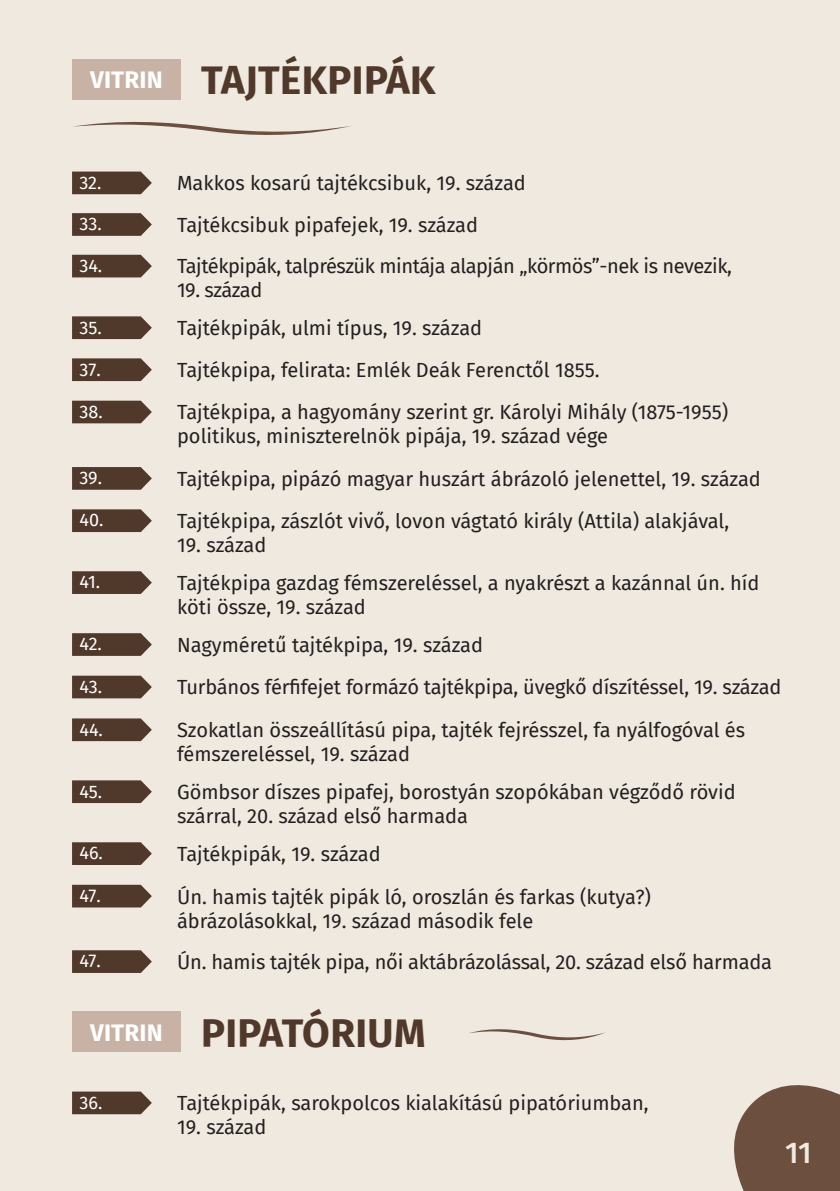
<style>
.page{position:relative;width:840px;height:1191px;background:#fff}
.page>*{position:absolute;margin:0;border:0;box-sizing:border-box;transform-origin:0 0}
.t1{font:700 40px "Fira Sans";letter-spacing:.01em;color:#50382b}
.t2{font:500 30px "Fira Sans";color:#efe9df}
.t3{font:700 24px "Fira Sans";letter-spacing:.01em;color:#fff}
.t4{font:20px/24px "Fira Sans";color:#231f20}
.t5{font:20px "Fira Sans";letter-spacing:-.02em;color:#231f20}
.t6{font:18px "Fira Sans";letter-spacing:-.005em;color:#fff}
</style>
<div class="page">
<div style="left:0;top:0;width:839px;height:1191px;background:#efe9df"></div>
<svg style="left:73px;top:121px;width:278px;height:14px"></svg>
<svg style="left:72px;top:171px;width:80px;height:23px;background:#5e483b"></svg>
<svg style="left:72px;top:213px;width:80px;height:23px;background:#5d463a"></svg>
<svg style="left:72px;top:255px;width:80px;height:22px;background:#5b4437"></svg>
<svg style="left:72px;top:316px;width:80px;height:23px;background:#5d473a"></svg>
<svg style="left:72px;top:358px;width:80px;height:23px;background:#5d473a"></svg>
<svg style="left:72px;top:401px;width:80px;height:22px;background:#5b4437"></svg>
<svg style="left:72px;top:467px;width:80px;height:23px;background:#5d463a"></svg>
<svg style="left:72px;top:509px;width:80px;height:23px;background:#5d473a"></svg>
<svg style="left:72px;top:571px;width:80px;height:23px;background:#5d463a"></svg>
<svg style="left:72px;top:633px;width:80px;height:23px;background:#5d463a"></svg>
<svg style="left:72px;top:675px;width:80px;height:23px;background:#5f493c"></svg>
<svg style="left:72px;top:718px;width:80px;height:23px;background:#5e473b"></svg>
<svg style="left:72px;top:780px;width:80px;height:23px;background:#5d473a"></svg>
<svg style="left:72px;top:842px;width:80px;height:23px;background:#5d463a"></svg>
<svg style="left:72px;top:884px;width:80px;height:23px;background:#604a3d"></svg>
<svg style="left:72px;top:950px;width:80px;height:23px;background:#5d463a"></svg>
<svg style="left:72px;top:1091px;width:80px;height:23px;background:#5e483b"></svg>
<svg style="left:469px;top:1029px;width:136px;height:12px"></svg>
<div style="left:72px;top:1011px;width:109px;height:41px;background:#c8b2a5"></div>
<div style="left:72px;top:59px;width:109px;height:41px;background:#c8b2a5"></div>
<svg style="left:734px;top:1085px;width:105px;height:106px;background:#795e4f"></svg>
<p class="t3" style="left:90px;top:60px;width:74px">VITRIN</p>
<p class="t1" style="left:201px;top:46px;width:236px">TAJTÉKPIPÁK</p>
<p class="t6" style="left:79px;top:169px;width:24px">32.</p>
<p class="t4" style="left:177px;top:171px;width:350px">Makkos kosarú tajtékcsibuk, 19. század</p>
<p class="t6" style="left:79px;top:210px;width:24px">33.</p>
<p class="t4" style="left:177px;top:212px;width:302px">Tajtékcsibuk pipafejek, 19. század</p>
<p class="t5" style="left:177px;top:251px;width:556px">Tajtékpipák, talprészük mintája alapján „körmös”-nek is nevezik,</p>
<p class="t5" style="left:177px;top:275px;width:87px">19. század</p>
<p class="t6" style="left:79px;top:252px;width:24px">34.</p>
<p class="t6" style="left:79px;top:314px;width:24px">35.</p>
<p class="t4" style="left:177px;top:315px;width:306px">Tajtékpipák, ulmi típus, 19. század</p>
<p class="t6" style="left:79px;top:356px;width:23px">37.</p>
<p class="t4" style="left:177px;top:357px;width:424px">Tajtékpipa, felirata: Emlék Deák Ferenctől 1855.</p>
<p class="t4" style="left:177px;top:400px;width:552px">Tajtékpipa, a hagyomány szerint gr. Károlyi Mihály (1875-1955) politikus, miniszterelnök pipája, 19. század vége</p>
<p class="t6" style="left:79px;top:398px;width:25px">38.</p>
<p class="t6" style="left:79px;top:464px;width:24px">39.</p>
<p class="t4" style="left:177px;top:466px;width:585px">Tajtékpipa, pipázó magyar huszárt ábrázoló jelenettel, 19. század</p>
<p class="t4" style="left:177px;top:508px;width:553px">Tajtékpipa, zászlót vivő, lovon vágtató király (Attila) alakjával,</p>
<p class="t4" style="left:177px;top:532px;width:91px">19. század</p>
<p class="t6" style="left:79px;top:506px;width:25px">40.</p>
<p class="t6" style="left:79px;top:568px;width:22px">41.</p>
<p class="t4" style="left:177px;top:570px;width:583px">Tajtékpipa gazdag fémszereléssel, a nyakrészt a kazánnal ún. híd köti össze, 19. század</p>
<p class="t6" style="left:79px;top:630px;width:24px">42.</p>
<p class="t4" style="left:177px;top:632px;width:307px">Nagyméretű tajtékpipa, 19. század</p>
<p class="t6" style="left:79px;top:673px;width:24px">43.</p>
<p class="t4" style="left:177px;top:675px;width:605px">Turbános férfifejet formázó tajtékpipa, üvegkő díszítéssel, 19. század</p>
<p class="t4" style="left:177px;top:717px;width:569px">Szokatlan összeállítású pipa, tajték fejrésszel, fa nyálfogóval és fémszereléssel, 19. század</p>
<p class="t6" style="left:79px;top:715px;width:25px">44.</p>
<p class="t6" style="left:79px;top:777px;width:24px">45.</p>
<p class="t4" style="left:177px;top:779px;width:560px">Gömbsor díszes pipafej, borostyán szopókában végződő rövid szárral, 20. század első harmada</p>
<p class="t6" style="left:79px;top:839px;width:25px">46.</p>
<p class="t4" style="left:177px;top:841px;width:205px">Tajtékpipák, 19. század</p>
<p class="t4" style="left:177px;top:884px;width:475px">Ún. hamis tajték pipák ló, oroszlán és farkas (kutya?) ábrázolásokkal, 19. század második fele</p>
<p class="t6" style="left:79px;top:882px;width:23px">47.</p>
<p class="t6" style="left:79px;top:947px;width:23px">47.</p>
<p class="t4" style="left:177px;top:949px;width:596px">Ún. hamis tajték pipa, női aktábrázolással, 20. század első harmada</p>
<p class="t3" style="left:90px;top:1012px;width:74px">VITRIN</p>
<p class="t1" style="left:201px;top:999px;width:226px">PIPATÓRIUM</p>
<p class="t6" style="left:79px;top:1088px;width:24px">36.</p>
<p class="t4" style="left:177px;top:1090px;width:473px">Tajtékpipák, sarokpolcos kialakítású pipatóriumban,</p>
<p class="t4" style="left:177px;top:1114px;width:91px">19. század</p>
<h2 class="t2" style="left:784px;top:1128px;width:28px">11</h2>
</div>
